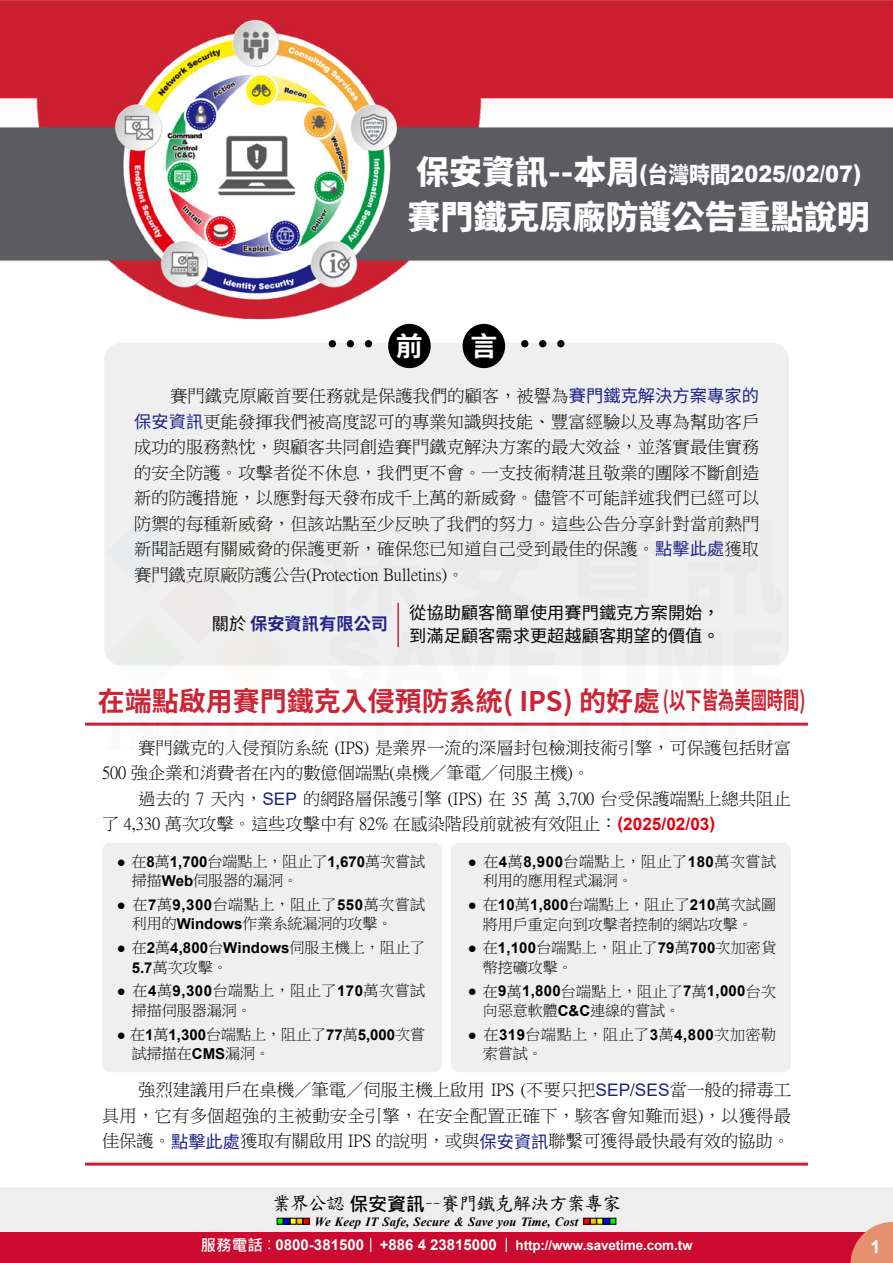
<style>
.page{position:relative;width:893px;height:1263px;background:#fff}
.page>*{position:absolute;margin:0;border:0;box-sizing:border-box;transform-origin:0 0}
.t1{font:54px "DF Yuan Std W5";color:#000}
.t2{font:800 33px "Source Han Sans TW";color:#fff}
.t3{font:700 27px "Source Han Sans TW";color:#cc2031}
.t4{font:700 27px "Source Han Sans TW";color:#fff}
.t5{font:700 24px "Source Han Sans TW";color:#cc2031;scale:.68 1}
.t6{font:900 22.8px "Arial";color:#fff;scale:.91 1}
.t7{font:18.9px "DF Kai Shu SB Estd BF";letter-spacing:-.05em;color:#000}
.t8{font:700 18px "Arial";color:#fff}
.t9{font:17.25px/25.5px "P Ming Li U";color:#000;text-align:justify}
.t10{font:17.25px/22.5px "Source Han Sans TW";color:#000;text-align:right}
.t11{font:700 17.25px "Source Han Sans TW";color:#1d2088}
.t12{font:15px/19.5px "P Ming Li U";color:#000}
.t13{font:15px/19.5px "P Ming Li U";letter-spacing:.035em;color:#000}
.t14{font:700 15px "Arial";letter-spacing:.005em;color:#000}
.t15{font:700 13.5px "Arial";letter-spacing:-.01em;color:#fff}
.t16{font:italic 700 12.6px "Times New Roman";letter-spacing:.005em;color:#000}
.s1{font-family:"Source Han Sans TW";font-weight:800;font-size:33px}
.s2{font-family:"Source Han Sans TW";font-weight:800}
.s3{font-family:"Source Han Sans TW";font-weight:700;font-size:27px;color:#fff}
.s4{font-family:"DF Yuan Std W5";font-weight:400;font-size:54px;color:#000}
.s5{font-family:"Source Han Sans TW";color:#1d2088}
.s6{font-weight:400;color:#000}
.s7{color:#e60012}
.s8{font-family:"Arial";color:#1d2088}
.s9{font-family:"Arial";font-weight:700;color:#e60012}
.s10{font-family:"Arial"}
.s11{font-family:"Arial";font-weight:700}
.s12{font-weight:400}
.s13{font-family:"P Ming Li U";font-weight:400}
.s14{font-family:"Microsoft Jheng Hei";font-weight:700}
.s15{font-family:"Microsoft Jheng Hei";font-size:15.6px}
.s16{font-family:"Microsoft Jheng Hei";font-weight:400;font-size:15.6px}
.s17{font-size:15px}
</style>
<div class="page">
<div style="left:0;top:1187px;width:893px;height:49px;background:#eee"></div>
<svg style="left:277px;top:1218px;width:32px;height:6px"></svg>
<svg style="left:584px;top:1218px;width:32px;height:6px"></svg>
<div style="left:0;top:1232px;width:893px;height:31px;background:#cc0a2f"></div>
<svg style="left:850px;top:1222px;width:43px;height:41px"></svg>
<svg style="left:370px;top:1238px;width:1px;height:14px"></svg>
<svg style="left:506px;top:1238px;width:1px;height:14px"></svg>
<img style="left:0;top:0;width:893px;height:327px">
<div style="left:104px;top:343px;width:685px;height:322px;background:#efefef;border-radius:17px"></div>
<div style="left:388px;top:324px;width:43px;height:44px;background:#000;border-radius:50%"></div>
<div style="left:463px;top:324px;width:42px;height:44px;background:#000;border-radius:50%"></div>
<div style="left:102px;top:843px;width:340px;height:229px;background:#efefef;border-radius:9px"></div>
<div style="left:451px;top:843px;width:340px;height:229px;background:#efefef;border-radius:9px"></div>
<hr style="left:85px;top:723px;width:723px;height:3px;background:#cc2031">
<hr style="left:85px;top:1162px;width:723px;height:3px;background:#cc2031">
<img style="left:106px;top:602px;width:681px;height:124px">
<h3 class="t6" style="left:416px;top:157px;width:490px"><span class="s1">保安資訊--本周</span>(<span class="s2">台灣時間</span>2025/02/07)</h3>
<h2 class="t2" style="left:408px;top:198px;width:463px">賽門鐵克原廠防護公告重點說明</h2>
<h1 class="t1" style="left:323px;top:315px;width:101px">… <span class="s3">前</span></h1>
<h3 class="t4" style="left:470px;top:331px;width:101px">言 <span class="s4">…</span></h3>
<p class="t9" style="left:134px;top:383px;width:627px;text-indent:36px">賽門鐵克原廠首要任務就是保護我們的顧客，被譽為<span class="s5">賽門鐵克解決方案專家的保安資訊</span>更能發揮我們被高度認可的專業知識與技能、豐富經驗以及專為幫助客戶成功的服務熱忱，與顧客共同創造賽門鐵克解決方案的最大效益，並落實最佳實務的安全防護。攻擊者從不休息，我們更不會。一支技術精湛且敬業的團隊不斷創造新的防護措施，以應對每天發布成千上萬的新威脅。儘管不可能詳述我們已經可以防禦的每種新威脅，但該站點至少反映了我們的努力。這些公告分享針對當前熱門新聞話題有關威脅的保護更新，確保您已知道自己受到最佳的保護。<span class="s5">點擊此處</span>獲取賽門鐵克原廠防護公告(Protection Bulletins)。</p>
<p class="t11" style="left:212px;top:614px;width:178px"><span class="s6">關於</span> 保安資訊有限公司</p>
<p class="t10" style="left:212px;top:602px;width:509px"><span class="s7">　</span> 從協助顧客簡單使用賽門鐵克方案開始，<br>　　 　　　　　　　　　 到滿足顧客需求更超越顧客期望的價值。</p>
<h3 class="t3" style="left:98px;top:686px;width:564px">在端點啟用賽門鐵克入侵預防系統( IPS) 的好處</h3>
<p class="t9" style="left:102px;top:735px;width:690px;text-indent:36px">賽門鐵克的入侵預防系統 (IPS) 是業界一流的深層封包檢測技術引擎，可保護包括財富<br>500 強企業和消費者在內的數億個端點(桌機／筆電／伺服主機)。</p>
<p class="t9" style="left:102px;top:786px;width:690px;text-indent:36px">過去的 7 天內，<span class="s8">SEP</span> 的網路層保護引擎 (IPS) 在 35 萬 3,700 台受保護端點上總共阻止了 4,330 萬次攻擊。這些攻擊中有 82% 在感染階段前就被有效阻止：<span class="s9">(2025/02/03)</span></p>
<h3 class="t5" style="left:663px;top:687px;width:212px">(以下皆為美國時間)</h3>
<p class="t12" style="left:132px;top:851px;width:295px;text-indent:-15px"><span class="s10">●</span> 在<span class="s11">8</span>萬<span class="s11">1,700</span>台端點上，阻止了<span class="s11">1,670</span>萬次嘗試掃描<span class="s11">Web</span>伺服器的漏洞。</p>
<p class="t12" style="left:132px;top:895px;width:295px;text-indent:-15px"><span class="s10">●</span> 在<span class="s11">7</span>萬<span class="s11">9,300</span>台端點上，阻止了<span class="s11">550</span>萬次嘗試利用的<span class="s11">Windows</span>作業系統漏洞的攻擊。</p>
<p class="t14" style="left:117px;top:937px;width:310px"><span class="s12">●</span> <span class="s13">在</span>2<span class="s13">萬</span>4,800<span class="s13">台</span>Windows<span class="s13">伺服主機上，阻止了</span></p>
<p class="t12" style="left:132px;top:957px;width:97px"><span class="s11">5.7</span>萬次攻擊。</p>
<p class="t13" style="left:132px;top:981px;width:295px;text-indent:-15px"><span class="s10">●</span> 在<span class="s11">4</span>萬<span class="s11">9,300</span>台端點上，阻止了<span class="s11">170</span>萬次嘗試掃描伺服器漏洞。</p>
<p class="t12" style="left:132px;top:1024px;width:295px;text-indent:-15px"><span class="s10">●</span> 在<span class="s11">1</span>萬<span class="s11">1,300</span>台端點上，阻止了<span class="s11">77</span>萬<span class="s11">5,000</span>次嘗試掃描在<span class="s11">CMS</span>漏洞。</p>
<p class="t12" style="left:483px;top:851px;width:295px;text-indent:-15px"><span class="s10">●</span> 在<span class="s11">4</span>萬<span class="s11">8,900</span>台端點上，阻止了<span class="s11">180</span>萬次嘗試利用的應用程式漏洞。</p>
<p class="t12" style="left:468px;top:895px;width:310px;text-align:center"><span class="s10">●</span> 在<span class="s11">10</span>萬<span class="s11">1,800</span>台端點上，阻止了<span class="s11">210</span>萬次試圖將用戶重定向到攻擊者控制的網站攻擊。</p>
<p class="t12" style="left:483px;top:938px;width:295px;text-indent:-15px"><span class="s10">●</span> 在<span class="s11">1,100</span>台端點上，阻止了<span class="s11">79</span>萬<span class="s11">700</span>次加密貨幣挖礦攻擊。</p>
<p class="t12" style="left:483px;top:981px;width:295px;text-indent:-15px"><span class="s10">●</span> 在<span class="s11">9</span>萬<span class="s11">1,800</span>台端點上，阻止了<span class="s11">7</span>萬<span class="s11">1,000</span>台次向惡意軟體<span class="s11">C&amp;C</span>連線的嘗試。</p>
<p class="t13" style="left:483px;top:1024px;width:295px;text-indent:-15px"><span class="s10">●</span> 在<span class="s11">319</span>台端點上，阻止了<span class="s11">3</span>萬<span class="s11">4,800</span>次加密勒索嘗試。</p>
<p class="t9" style="left:102px;top:1077px;width:690px;text-indent:36px">強烈建議用戶在桌機／筆電／伺服主機上啟用 IPS (不要只把<span class="s8">SEP</span>/<span class="s8">SES</span>當一般的掃毒工具用，它有多個超強的主被動安全引擎，在安全配置正確下，駭客會知難而退)，以獲得最佳保護。<span class="s5">點擊此處</span>獲取有關啟用 IPS 的說明，或與<span class="s5">保安資訊</span>聯繫可獲得最快最有效的協助。</p>
<p class="t7" style="left:272px;top:1194px;width:351px">業界公認<span class="s14">保安資訊</span>－－賽門鐵克解決方案專家</p>
<p class="t16" style="left:315px;top:1212px;width:265px">We Keep IT Safe, Secure &amp; Save you Time, Cost</p>
<p class="t15" style="left:200px;top:1235px;width:494px"><span class="s15">服務電話</span><span class="s16">：</span><span class="s17">0800-381500 +886 4 23815000</span> http://www.savetime.com.tw</p>
<p class="t8" style="left:870px;top:1234px;width:12px">1</p>
</div>
